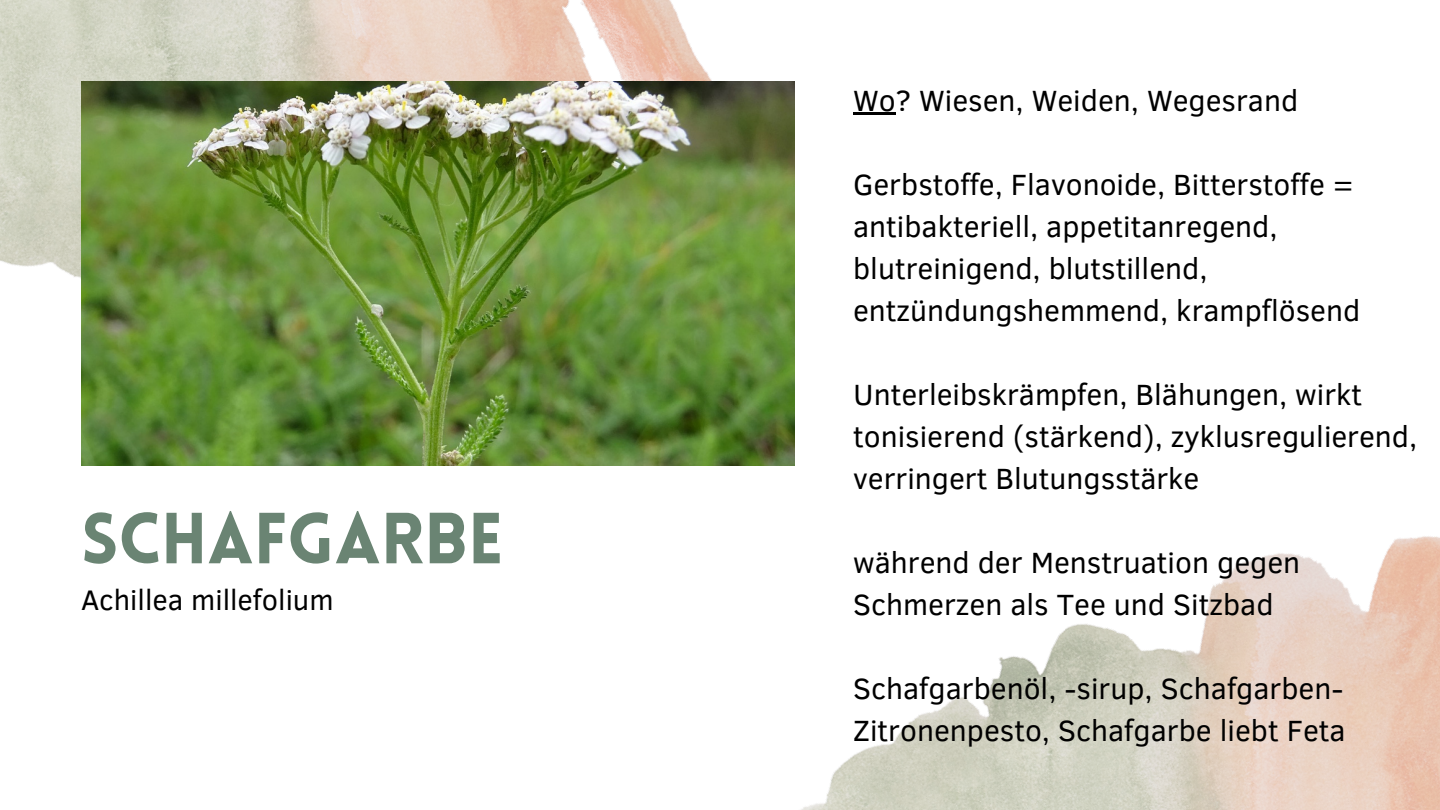
<style>
.page{position:relative;width:1440px;height:810px;background:#fff}
.page>*{position:absolute;margin:0;border:0;box-sizing:border-box;transform-origin:0 0}
.t1{font:900 70.6px "Lovelo";color:#6a8473}
.t2{font:30px/42px "Clear Sans";color:#000}
.t3{font:29px "Clear Sans";color:#000}
</style>
<div class="page">
<img style="left:0;top:0;width:795px;height:328px">
<img style="left:81px;top:81px;width:713px;height:385px">
<img style="left:681px;top:328px;width:759px;height:482px">
<svg style="left:853px;top:112px;width:43px;height:3px"></svg>
<h1 class="t1" style="left:81px;top:510px;width:424px">SCHAFGARBE</h1>
<p class="t3" style="left:81px;top:579px;width:254px">Achillea millefolium</p>
<p class="t2" style="left:853px;top:78px;width:447px">Wo? Wiesen, Weiden, Wegesrand</p>
<p class="t2" style="left:853px;top:162px;width:509px">Gerbstoffe, Flavonoide, Bitterstoffe = antibakteriell, appetitanregend, blutreinigend, blutstillend, entzündungshemmend, krampflösend</p>
<p class="t2" style="left:853px;top:372px;width:566px">Unterleibskrämpfen, Blähungen, wirkt tonisierend (stärkend), zyklusregulierend, verringert Blutungsstärke</p>
<p class="t2" style="left:853px;top:540px;width:449px">während der Menstruation gegen<br>Schmerzen als Tee und Sitzbad</p>
<p class="t2" style="left:853px;top:666px;width:494px">Schafgarbenöl, -sirup, Schafgarben-<br>Zitronenpesto, Schafgarbe liebt Feta</p>
</div>
